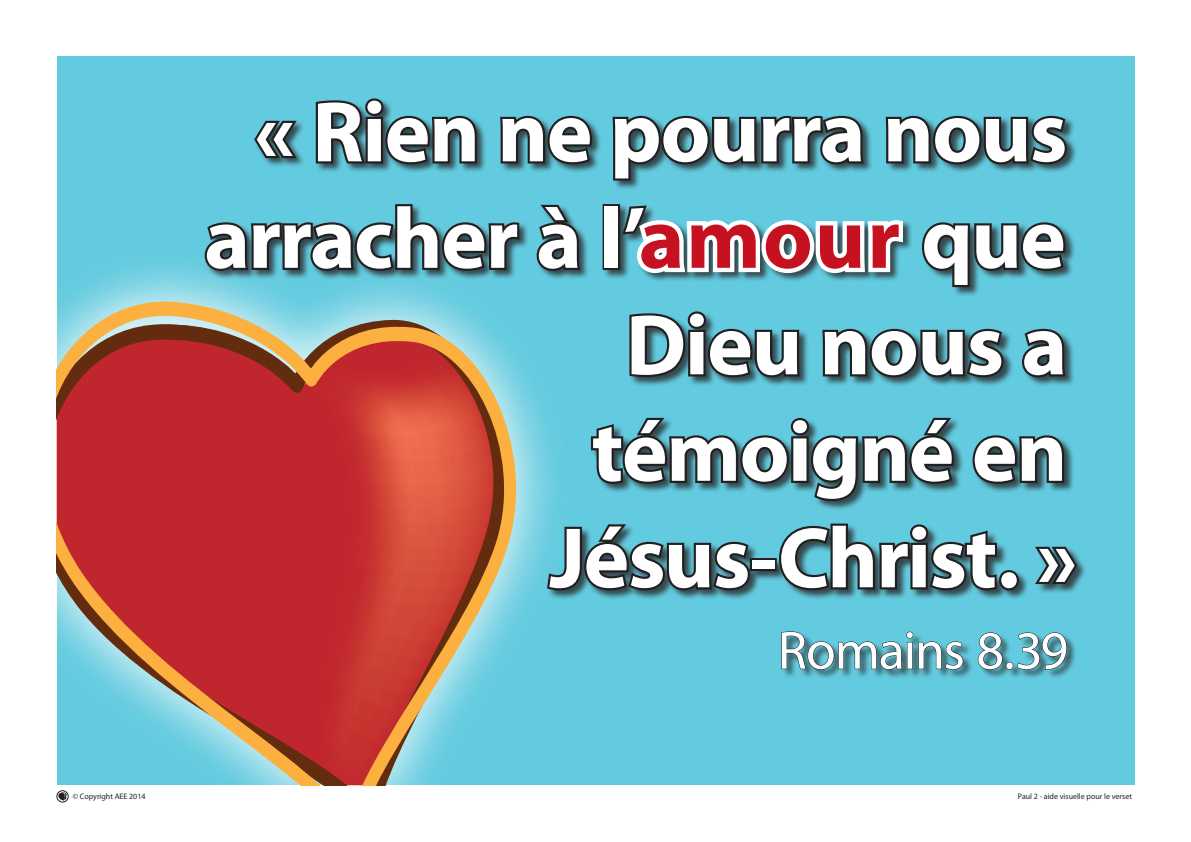
<style>
.page{position:relative;width:1191px;height:842px;background:#fff}
.page>*{position:absolute;margin:0;border:0;box-sizing:border-box;transform-origin:0 0}
.t1{font:700 86.6px/106.5px "Myriad Pro";letter-spacing:-.02em;color:#fff;text-align:center}
.t2{font:54.1px "Myriad Pro";letter-spacing:-.025em;color:#fff}
.t3{font:8px "Myriad Pro";color:#231f20}
.s1{color:#c61121}
</style>
<div class="page">
<div style="left:57px;top:57px;width:1077px;height:728px;background:#63cbdf"></div>
<div style="left:204px;top:98px;width:883px;height:581px;background:#231f20;opacity:.75"></div>
<svg style="left:252px;top:117px;width:49px;height:43px"></svg>
<svg style="left:314px;top:98px;width:165px;height:68px"></svg>
<svg style="left:498px;top:114px;width:96px;height:52px;background:#37565d"></svg>
<svg style="left:610px;top:114px;width:256px;height:69px"></svg>
<svg style="left:883px;top:114px;width:186px;height:53px;background:#38585f"></svg>
<svg style="left:204px;top:202px;width:317px;height:44px"></svg>
<svg style="left:534px;top:201px;width:49px;height:72px"></svg>
<div style="left:602px;top:204px;width:18px;height:66px;border:4px solid #231f20"></div>
<svg style="left:619px;top:203px;width:288px;height:74px"></svg>
<svg style="left:919px;top:220px;width:148px;height:69px"></svg>
<svg style="left:626px;top:309px;width:176px;height:71px"></svg>
<svg style="left:820px;top:327px;width:185px;height:53px;background:#38585f"></svg>
<svg style="left:1019px;top:327px;width:49px;height:53px"></svg>
<svg style="left:589px;top:414px;width:367px;height:89px"></svg>
<svg style="left:970px;top:433px;width:96px;height:53px;background:#385961"></svg>
<svg style="left:571px;top:521px;width:181px;height:71px"></svg>
<div style="left:749px;top:558px;width:27px;height:13px;border:4px solid #231f20"></div>
<svg style="left:777px;top:521px;width:222px;height:72px"></svg>
<div style="left:999px;top:570px;width:20px;height:20px;border:4px solid #231f20;border-radius:50%"></div>
<svg style="left:1031px;top:545px;width:48px;height:41px"></svg>
<svg style="left:781px;top:631px;width:182px;height:39px"></svg>
<svg style="left:978px;top:632px;width:24px;height:38px"></svg>
<div style="left:1006px;top:662px;width:6px;height:7px;border:1px solid #231f20;border-radius:50%"></div>
<svg style="left:1017px;top:632px;width:49px;height:38px"></svg>
<div style="left:1px;top:246px;width:570px;height:595px;background:#fff;opacity:.75"></div>
<svg style="left:57px;top:297px;width:472px;height:488px;background:#b06661"></svg>
<p class="t1" style="left:204px;top:80px;width:864px">« Rien ne pourra nous arracher à l’<span class="s1">amour</span> que</p>
<p class="t1" style="left:626px;top:293px;width:443px">Dieu nous a</p>
<p class="t1" style="left:591px;top:399px;width:477px">témoigné en</p>
<p class="t1" style="left:549px;top:506px;width:529px">Jésus-Christ. »</p>
<p class="t2" style="left:777px;top:621px;width:292px">Romains 8.39</p>
<p class="t3" style="left:73px;top:792px;width:74px">© Copyright AEE 2014</p>
<p class="t3" style="left:1018px;top:792px;width:116px">Paul 2 - aide visuelle pour le verset</p>
</div>
